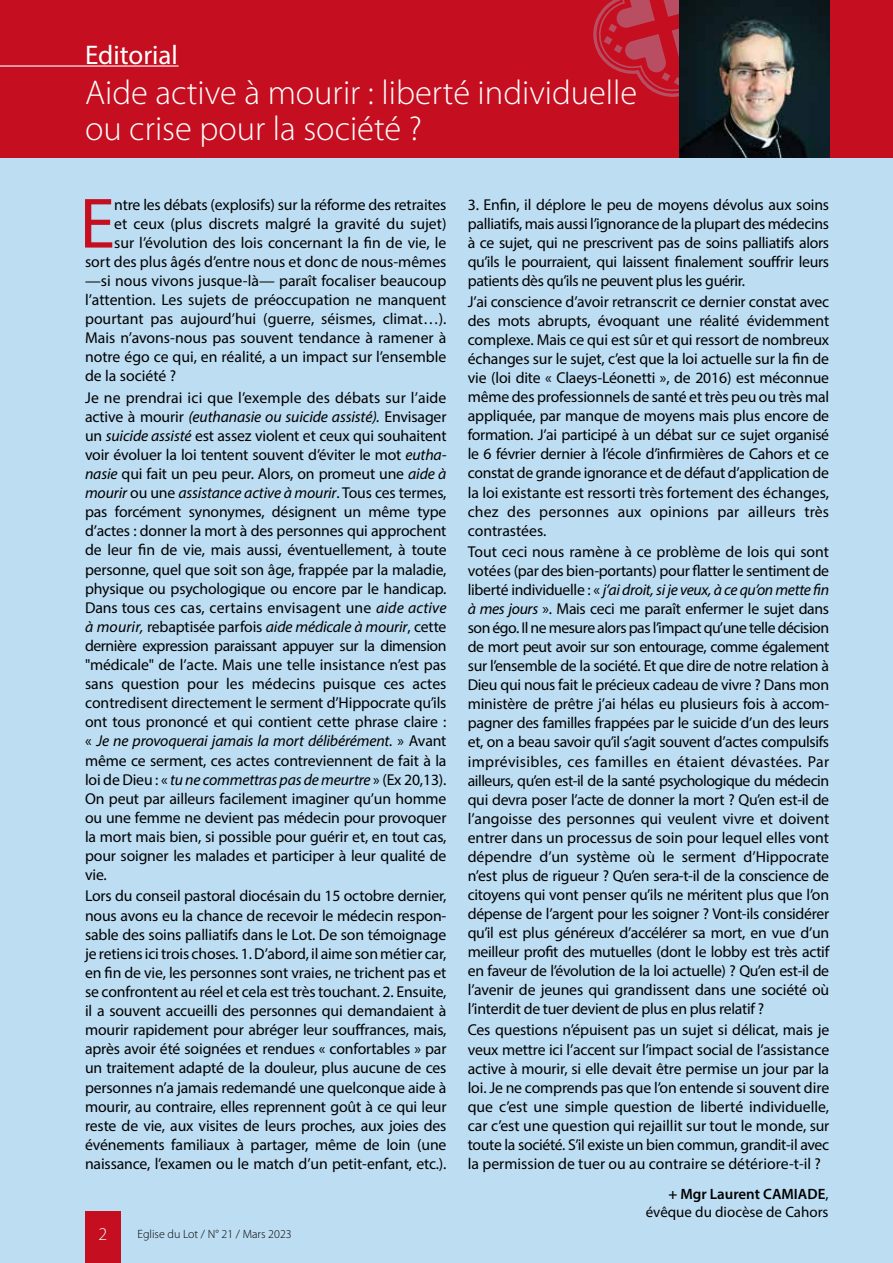
<style>
.page{position:relative;width:893px;height:1263px;background:#fff}
.page>*{position:absolute;margin:0;border:0;box-sizing:border-box;transform-origin:0 0}
.t1{font:71.85px "Myriad Pro";color:#c50e1f}
.t2{font:300 34.5px/36px "Myriad Pro";color:#fff}
.t3{font:27px "Myriad Pro";color:#fff}
.t4{font:300 18px "Myriad Pro";color:#fff}
.t5{font:15.75px/19px "Myriad Pro";color:#000;text-align:justify}
.t6{font:15px/18px "Myriad Pro";color:#000;text-align:right}
.t7{font:300 12px "Myriad Pro";color:#000}
.s1{font-style:italic}
.s2{font-weight:600}
</style>
<div class="page">
<div style="left:0;top:134px;width:893px;height:1129px;background:#bdddf2"></div>
<div style="left:85px;top:1212px;width:36px;height:51px;background:#c50e1f"></div>
<div style="left:0;top:0;width:893px;height:157px;background:#c50e1f"></div>
<hr style="left:0;top:65px;width:179px;height:2px;background:#fff">
<svg style="left:593px;top:0;width:87px;height:101px"></svg>
<img style="left:680px;top:0;width:149px;height:157px">
<h3 class="t3" style="left:85px;top:38px;width:94px">Editorial</h3>
<h2 class="t2" style="left:85px;top:74px;width:554px">Aide active à mourir : liberté individuelle ou crise pour la société ?</h2>
<h1 class="t1" style="left:80px;top:179px;width:37px">E</h1>
<p class="t5" style="left:114px;top:195px;width:334px">ntre les débats (explosifs) sur la réforme des retraites</p>
<p class="t5" style="left:114px;top:214px;width:334px">et ceux (plus discrets malgré la gravité du sujet)</p>
<p class="t5" style="left:114px;top:232px;width:334px">sur l’évolution des lois concernant la fin de vie, le</p>
<p class="t5" style="left:85px;top:252px;width:363px">sort des plus âgés d’entre nous et donc de nous-mêmes</p>
<p class="t5" style="left:85px;top:271px;width:363px">—si nous vivons jusque-là— paraît focaliser beaucoup</p>
<p class="t5" style="left:85px;top:290px;width:363px">l’attention. Les sujets de préoccupation ne manquent</p>
<p class="t5" style="left:85px;top:309px;width:363px">pourtant pas aujourd’hui (guerre, séismes, climat…).</p>
<p class="t5" style="left:85px;top:328px;width:363px">Mais n’avons-nous pas souvent tendance à ramener à</p>
<p class="t5" style="left:85px;top:347px;width:363px">notre égo ce qui, en réalité, a un impact sur l’ensemble</p>
<p class="t5" style="left:85px;top:366px;width:93px">de la société ?</p>
<p class="t5" style="left:85px;top:387px;width:363px">Je ne prendrai ici que l’exemple des débats sur l’aide active à mourir <span class="s1">(euthanasie ou suicide assisté).</span> Envisager un <span class="s1">suicide assisté</span> est assez violent et ceux qui souhaitent voir évoluer la loi tentent souvent d’éviter le mot <span class="s1">eutha&shy;nasie</span> qui fait un peu peur. Alors, on promeut une <span class="s1">aide à mourir</span> ou une <span class="s1">assistance active à mourir</span>. Tous ces termes, pas forcément synonymes, désignent un même type d’actes : donner la mort à des personnes qui approchent de leur fin de vie, mais aussi, éventuellement, à toute personne, quel que soit son âge, frappée par la maladie, physique ou psychologique ou encore par le handicap.<br>Dans tous ces cas, certains envisagent une <span class="s1">aide active à mourir,</span> rebaptisée parfois <span class="s1">aide médicale à mourir</span>, cette dernière expression paraissant appuyer sur la dimension "médicale" de l’acte. Mais une telle insistance n’est pas sans question pour les médecins puisque ces actes contredisent directement le serment d’Hippocrate qu’ils ont tous prononcé et qui contient cette phrase claire : « <span class="s1">Je ne provoquerai jamais la mort délibérément.</span> » Avant même ce serment, ces actes contreviennent de fait à la loi de Dieu : « <span class="s1">tu ne commettras pas de meurtre</span> » (Ex 20,13).<br>On peut par ailleurs facilement imaginer qu’un homme ou une femme ne devient pas médecin pour provoquer la mort mais bien, si possible pour guérir et, en tout cas, pour soigner les malades et participer à leur qualité de vie.</p>
<p class="t5" style="left:85px;top:886px;width:363px">Lors du conseil pastoral diocésain du 15 octobre dernier, nous avons eu la chance de recevoir le médecin respon&shy;sable des soins palliatifs dans le Lot. De son témoignage je retiens ici trois choses. 1. D’abord, il aime son métier car, en fin de vie, les personnes sont vraies, ne trichent pas et se confrontent au réel et cela est très touchant. 2. Ensuite, il a souvent accueilli des personnes qui demandaient à mourir rapidement pour abréger leur souffrances, mais, après avoir été soignées et rendues « confortables » par un traitement adapté de la douleur, plus aucune de ces personnes n’a jamais redemandé une quelconque aide à mourir, au contraire, elles reprennent goût à ce qui leur reste de vie, aux visites de leurs proches, aux joies des événements familiaux à partager, même de loin (une naissance, l’examen ou le match d’un petit-enfant, etc.).</p>
<p class="t4" style="left:99px;top:1223px;width:10px">2</p>
<p class="t7" style="left:137px;top:1226px;width:156px">Eglise du Lot / N° 21 / Mars 2023</p>
<p class="t5" style="left:468px;top:194px;width:363px">3. Enfin, il déplore le peu de moyens dévolus aux soins palliatifs, mais aussi l’ignorance de la plupart des médecins à ce sujet, qui ne prescrivent pas de soins palliatifs alors qu’ils le pourraient, qui laissent finalement souffrir leurs patients dès qu’ils ne peuvent plus les guérir.</p>
<p class="t5" style="left:468px;top:292px;width:363px">J’ai conscience d’avoir retranscrit ce dernier constat avec des mots abrupts, évoquant une réalité évidemment complexe. Mais ce qui est sûr et qui ressort de nombreux échanges sur le sujet, c’est que la loi actuelle sur la fin de vie (loi dite « Claeys-Léonetti », de 2016) est méconnue même des professionnels de santé et très peu ou très mal appliquée, par manque de moyens mais plus encore de formation. J’ai participé à un débat sur ce sujet organisé le 6 février dernier à l’école d’infirmières de Cahors et ce constat de grande ignorance et de défaut d’application de la loi existante est ressorti très fortement des échanges, chez des personnes aux opinions par ailleurs très contrastées.</p>
<p class="t5" style="left:468px;top:542px;width:363px">Tout ceci nous ramène à ce problème de lois qui sont votées (par des bien-portants) pour flatter le sentiment de liberté individuelle : « <span class="s1">j’ai droit, si je veux, à ce qu’on mette fin à mes jours</span> ». Mais ceci me paraît enfermer le sujet dans son égo. Il ne mesure alors pas l’impact qu’une telle décision de mort peut avoir sur son entourage, comme également sur l’ensemble de la société. Et que dire de notre relation à Dieu qui nous fait le précieux cadeau de vivre ? Dans mon ministère de prêtre j’ai hélas eu plusieurs fois à accom&shy;pagner des familles frappées par le suicide d’un des leurs et, on a beau savoir qu’il s’agit souvent d’actes compulsifs imprévisibles, ces familles en étaient dévastées. Par ailleurs, qu’en est-il de la santé psychologique du médecin qui devra poser l’acte de donner la mort ? Qu’en est-il de l’angoisse des personnes qui veulent vivre et doivent entrer dans un processus de soin pour lequel elles vont dépendre d’un système où le serment d’Hippocrate n’est plus de rigueur ? Qu’en sera-t-il de la conscience de citoyens qui vont penser qu’ils ne méritent plus que l’on dépense de l’argent pour les soigner ? Vont-ils considérer qu’il est plus généreux d’accélérer sa mort, en vue d’un meilleur profit des mutuelles (dont le lobby est très actif en faveur de l’évolution de la loi actuelle) ? Qu’en est-il de l’avenir de jeunes qui grandissent dans une société où l’interdit de tuer devient de plus en plus relatif ?</p>
<p class="t5" style="left:468px;top:1020px;width:363px">Ces questions n’épuisent pas un sujet si délicat, mais je veux mettre ici l’accent sur l’impact social de l’assistance active à mourir, si elle devait être permise un jour par la loi. Je ne comprends pas que l’on entende si souvent dire que c’est une simple question de liberté individuelle, car c’est une question qui rejaillit sur tout le monde, sur toute la société. S’il existe un bien commun, grandit-il avec la permission de tuer ou au contraire se détériore-t-il ?</p>
<p class="t6" style="left:646px;top:1184px;width:184px"><span class="s2">+ Mgr Laurent CAMIADE</span>, évêque du diocèse de Cahors</p>
</div>
